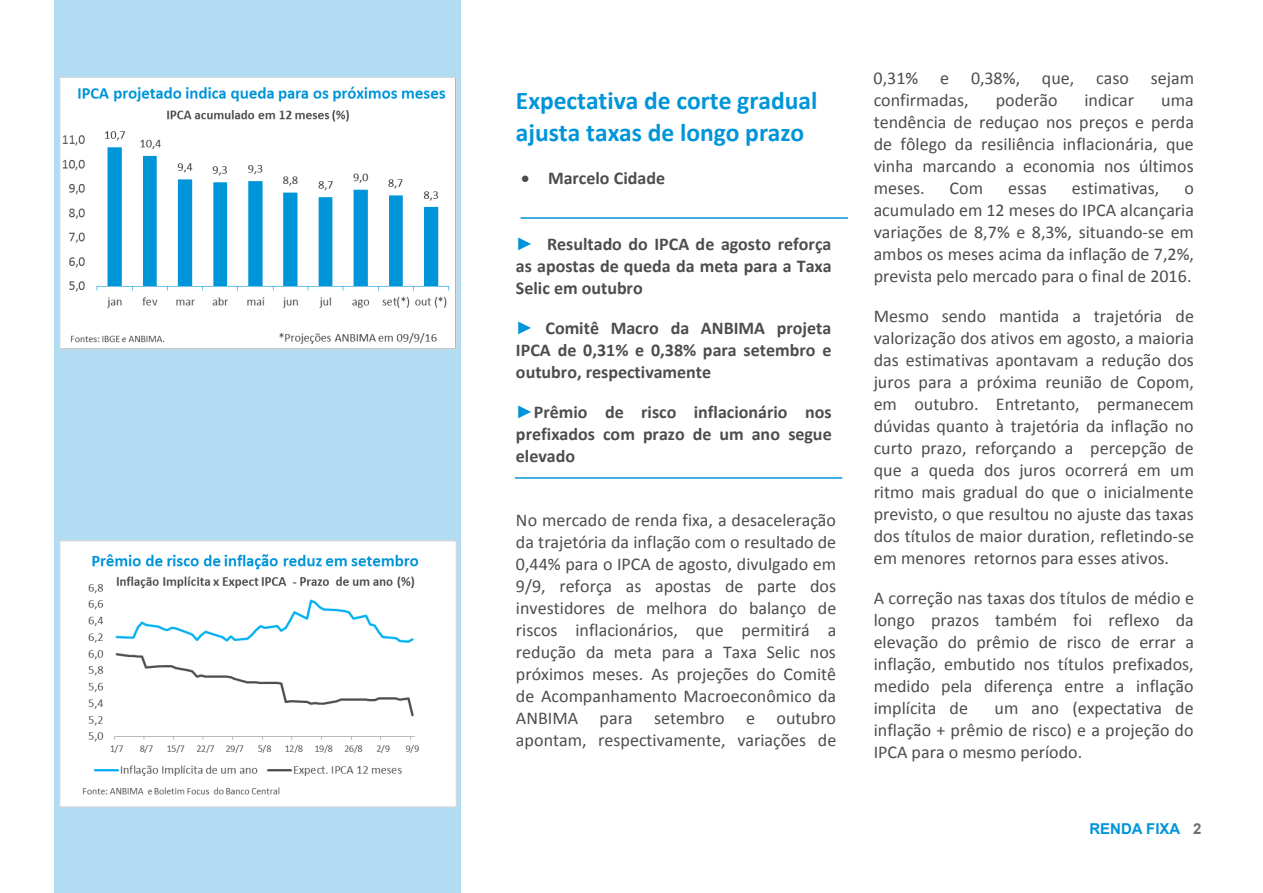
<style>
.page{position:relative;width:1263px;height:893px;background:#fff}
.page>*{position:absolute;margin:0;border:0;box-sizing:border-box;transform-origin:0 0}
.t1{font:700 25.5px/31.2px "Calibri";color:#0095d9}
.t2{font:18px/22px "Calibri";color:#4c4d4f;text-align:justify}
.t3{font:700 18px/21.9px "Calibri";color:#4c4d4f;text-align:justify}
.t4{font:700 15px "Arial";color:#0095da}
.s1{font-family:"Arial";color:#0095d9}
.s2{color:#6d6e71}
</style>
<div class="page">
<div style="left:55px;top:0;width:406px;height:893px;background:#b2dcf1"></div>
<hr style="left:515px;top:477px;width:327px;height:2px;background:#0095d9">
<hr style="left:521px;top:217px;width:327px;height:2px;background:#0095d9">
<img style="left:61px;top:542px;width:394px;height:263px">
<div style="left:59px;top:540px;width:398px;height:267px;border:1px solid #d9d9d9"></div>
<img style="left:61px;top:79px;width:394px;height:268px">
<div style="left:59px;top:77px;width:398px;height:272px;border:1px solid #d9d9d9"></div>
<h1 class="t1" style="left:516px;top:85px;width:303px">Expectativa de corte gradual ajusta taxas de longo prazo</h1>
<p class="t3" style="left:521px;top:167px;width:146px">• Marcelo Cidade</p>
<p class="t3" style="left:516px;top:233px;width:317px"><span class="s1">►</span> Resultado do IPCA de agosto reforça as apostas de queda da meta para a Taxa Selic em outubro</p>
<p class="t3" style="left:516px;top:317px;width:317px"><span class="s1">►</span> Comitê Macro da ANBIMA projeta IPCA de 0,31% e 0,38% para setembro e outubro, respectivamente</p>
<p class="t3" style="left:516px;top:401px;width:317px"><span class="s1">►</span>Prêmio de risco inflacionário nos prefixados com prazo de um ano segue elevado</p>
<p class="t2" style="left:516px;top:509px;width:322px">No mercado de renda fixa, a desaceleração da trajetória da inflação com o resultado de 0,44% para o IPCA de agosto, divulgado em 9/9, reforça as apostas de parte dos investidores de melhora do balanço de riscos inflacionários, que permitirá a redução da meta para a Taxa Selic nos próximos meses. As projeções do Comitê de Acompanhamento Macroeconômico da ANBIMA para setembro e outubro apontam, respectivamente, variações de</p>
<p class="t2" style="left:874px;top:67px;width:322px">0,31% e 0,38%, que, caso sejam confirmadas,</p>
<p class="t2" style="left:996px;top:89px;width:63px">poderão</p>
<p class="t2" style="left:1084px;top:89px;width:51px">indicar</p>
<p class="t2" style="left:874px;top:90px;width:322px;text-indent:288px">uma tendência de reduçao nos preços e perda de fôlego da resiliência inflacionária, que vinha marcando a economia nos últimos meses.</p>
<p class="t2" style="left:949px;top:177px;width:35px">Com</p>
<p class="t2" style="left:1008px;top:177px;width:40px">essas</p>
<p class="t2" style="left:1072px;top:177px;width:89px">estimativas,</p>
<p class="t2" style="left:874px;top:177px;width:322px;text-indent:311px">o acumulado em 12 meses do IPCA alcançaria variações de 8,7% e 8,3%, situando-se em ambos os meses acima da inflação de 7,2%, prevista pelo mercado para o final de 2016.</p>
<p class="t2" style="left:874px;top:305px;width:322px">Mesmo sendo mantida a trajetória de valorização dos ativos em agosto, a maioria das estimativas apontavam a redução dos juros para a próxima reunião de Copom, em outubro. Entretanto, permanecem dúvidas quanto à trajetória da inflação no curto prazo, reforçando a percepção de que a queda dos juros ocorrerá em um ritmo mais gradual do que o inicialmente previsto, o que resultou no ajuste das taxas dos títulos de maior duration, refletindo-se em menores retornos para esses ativos.</p>
<p class="t2" style="left:874px;top:587px;width:322px">A correção nas taxas dos títulos de médio e longo prazos também foi reflexo da elevação do prêmio de risco de errar a inflação, embutido nos títulos prefixados, medido pela diferença entre a inflação implícita de</p>
<p class="t2" style="left:874px;top:697px;width:322px;text-indent:121px">um ano (expectativa de inflação + prêmio de risco) e a projeção do IPCA para o mesmo período.</p>
<p class="t4" style="left:1089px;top:819px;width:114px">RENDA FIXA <span class="s2">2</span></p>
</div>
